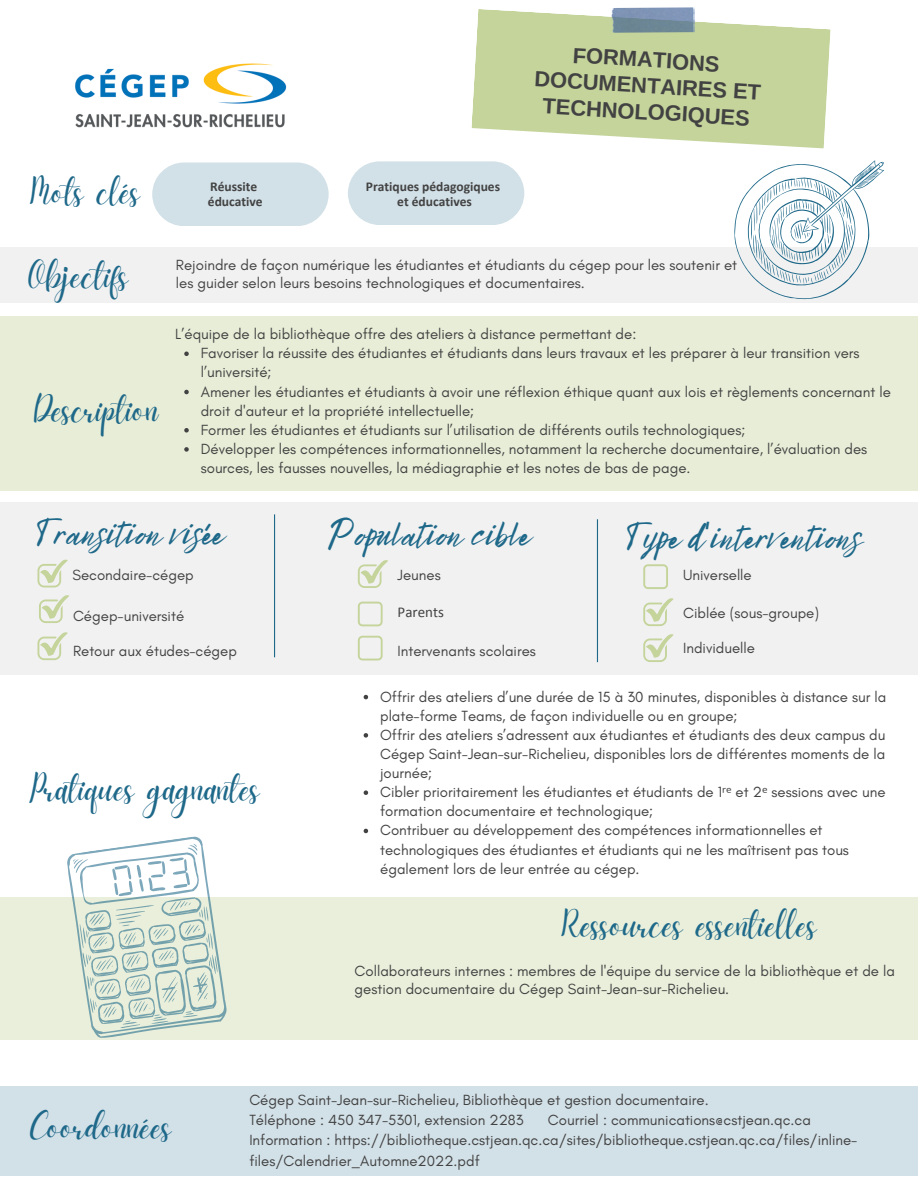
<style>
.page{position:relative;width:918px;height:1188px;background:#fff}
.page>*{position:absolute;margin:0;border:0;box-sizing:border-box;transform-origin:0 0}
.t1{font:37.5px "Daydream";color:#1e6889}
.t2{font:37.5px "Bright Sunshine";color:#1e6889}
.t3{font:700 21.9px/26.1px "Arimo";color:#424242;text-align:center}
.t4{font:15px/19.2px "Glacial Indifference";color:#424242}
.t5{font:15px "Calibri";color:#424242}
.t6{font:700 13.5px/14.7px "Calibri";color:#424242}
.s1{font-family:"Noto Sans"}
</style>
<div class="page">
<div style="left:0;top:248px;width:918px;height:55px;background:#f1f1f1"></div>
<div style="left:0;top:502px;width:918px;height:172px;background:#f1f1f1"></div>
<div style="left:0;top:1086px;width:918px;height:90px;background:#d2e0e7"></div>
<hr style="left:274px;top:514px;width:1px;height:143px;background:#1e6889">
<div style="left:0;top:898px;width:918px;height:142px;background:#e9efdb"></div>
<div style="left:0;top:316px;width:918px;height:175px;background:#e7edd7"></div>
<svg style="left:734px;top:160px;width:150px;height:140px"></svg>
<svg style="left:471px;top:9px;width:360px;height:139px;fill:#c4d49b"></svg>
<div style="left:152px;top:163px;width:177px;height:63px;background:#d2e0e7;border-radius:32px"></div>
<img style="left:612px;top:7px;width:83px;height:26px">
<svg style="left:643px;top:598px;width:31px;height:28px"></svg>
<svg style="left:37px;top:559px;width:31px;height:28px"></svg>
<svg style="left:358px;top:602px;width:25px;height:24px"></svg>
<hr style="left:597px;top:519px;width:1px;height:143px;background:#1e6889">
<svg style="left:65px;top:836px;width:164px;height:202px"></svg>
<svg style="left:212px;top:955px;width:4px;height:19px"></svg>
<hr style="left:215px;top:956px;width:3px;height:16px;background:#1e6889">
<div style="left:348px;top:161px;width:176px;height:64px;background:#d2e0e7;border-radius:32px"></div>
<svg style="left:358px;top:560px;width:30px;height:28px"></svg>
<img style="left:75px;top:63px;width:212px;height:65px">
<svg style="left:184px;top:352px;width:5px;height:4px"></svg>
<svg style="left:184px;top:390px;width:5px;height:4px"></svg>
<svg style="left:184px;top:428px;width:5px;height:5px"></svg>
<svg style="left:184px;top:447px;width:5px;height:5px"></svg>
<svg style="left:364px;top:695px;width:4px;height:4px"></svg>
<svg style="left:364px;top:733px;width:4px;height:5px"></svg>
<svg style="left:364px;top:790px;width:4px;height:5px"></svg>
<svg style="left:364px;top:829px;width:4px;height:4px"></svg>
<svg style="left:358px;top:636px;width:25px;height:24px"></svg>
<svg style="left:643px;top:564px;width:25px;height:25px"></svg>
<svg style="left:37px;top:632px;width:31px;height:28px"></svg>
<svg style="left:643px;top:634px;width:31px;height:28px"></svg>
<svg style="left:39px;top:595px;width:30px;height:28px"></svg>
<h1 class="t1" style="left:30px;top:170px;width:112px">Mots clés</h1>
<p class="t6" style="left:208px;top:180px;width:56px">Réussite éducative</p>
<p class="t6" style="left:366px;top:180px;width:136px;text-align:center">Pratiques pédagogiques et éducatives</p>
<h2 class="t3" style="left:536px;top:41px;width:228px;rotate:3deg">FORMATIONS<br>DOCUMENTAIRES ET<br>TECHNOLOGIQUES</h2>
<h1 class="t1" style="left:29px;top:254px;width:102px">Objectifs</h1>
<p class="t4" style="left:176px;top:256px;width:563px;line-height:18px">Rejoindre de façon numérique les étudiantes et étudiants du cégep pour les soutenir et les guider selon leurs besoins technologiques et documentaires.</p>
<h1 class="t1" style="left:34px;top:388px;width:126px">Description</h1>
<p class="t4" style="left:175px;top:324px;width:463px">L’équipe de la bibliothèque offre des ateliers à distance permettant de:</p>
<p class="t4" style="left:201px;top:343px;width:692px">Favoriser la réussite des étudiantes et étudiants dans leurs travaux et les préparer à leur transition vers l’université;<br>Amener les étudiantes et étudiants à avoir une réflexion éthique quant aux lois et règlements concernant le droit d'auteur et la propriété intellectuelle;<br>Former les étudiantes et étudiants sur l’utilisation de différents outils technologiques;<br>Développer les compétences informationnelles, notamment la recherche documentaire, l’évaluation des sources, les fausses nouvelles, la médiagraphie et les notes de bas de page.</p>
<h1 class="t2" style="left:37px;top:504px;width:187px">Transition visée</h1>
<h1 class="t2" style="left:330px;top:504px;width:201px">Population cible</h1>
<h1 class="t2" style="left:628px;top:508px;width:235px">Type d'interventions</h1>
<p class="t4" style="left:72px;top:565px;width:123px">Secondaire-cégep</p>
<p class="t4" style="left:398px;top:565px;width:45px">Jeunes</p>
<p class="t4" style="left:683px;top:565px;width:70px">Universelle</p>
<p class="t4" style="left:73px;top:606px;width:113px">Cégep-université</p>
<p class="t4" style="left:73px;top:641px;width:165px">Retour aux études-cégep</p>
<p class="t5" style="left:398px;top:606px;width:48px">Parents</p>
<p class="t4" style="left:398px;top:641px;width:140px">Intervenants scolaires</p>
<p class="t4" style="left:683px;top:604px;width:137px">Ciblée (sous-groupe)</p>
<p class="t4" style="left:683px;top:638px;width:73px">Individuelle</p>
<h1 class="t1" style="left:30px;top:768px;width:231px">Pratiques gagnantes</h1>
<p class="t4" style="left:380px;top:687px;width:508px">Offrir des ateliers d’une durée de 15 à 30 minutes, disponibles à distance sur la plate-forme Teams, de façon individuelle ou en groupe;<br>Offrir des ateliers s’adressent aux étudiantes et étudiants des deux campus du Cégep Saint-Jean-sur-Richelieu, disponibles lors de différentes moments de la journée;<br>Cibler prioritairement les étudiantes et étudiants de 1<span class="s1">ʳᵉ</span> et 2<span class="s1">ᵉ</span> sessions avec une formation documentaire et technologique;<br>Contribuer au développement des compétences informationnelles et technologiques des étudiantes et étudiants qui ne les maîtrisent pas tous également lors de leur entrée au cégep.</p>
<h1 class="t1" style="left:561px;top:903px;width:257px">Ressources essentielles</h1>
<p class="t4" style="left:355px;top:962px;width:542px;line-height:18px">Collaborateurs internes : membres de l'équipe du service de la bibliothèque et de la gestion documentaire du Cégep Saint-Jean-sur-Richelieu.</p>
<h1 class="t1" style="left:30px;top:1105px;width:143px">Coordonnées</h1>
<p class="t4" style="left:249px;top:1090px;width:461px;line-height:20.2px">Cégep Saint-Jean-sur-Richelieu, Bibliothèque et gestion documentaire.<br>Téléphone : 450 347-5301, extension 2283</p>
<p class="t4" style="left:249px;top:1110px;width:610px;line-height:20.2px;text-indent:299px">Courriel : communications@cstjean.qc.ca<br>Information : https://bibliotheque.cstjean.qc.ca/sites/bibliotheque.cstjean.qc.ca/files/inline&shy;files/Calendrier_Automne2022.pdf</p>
</div>
